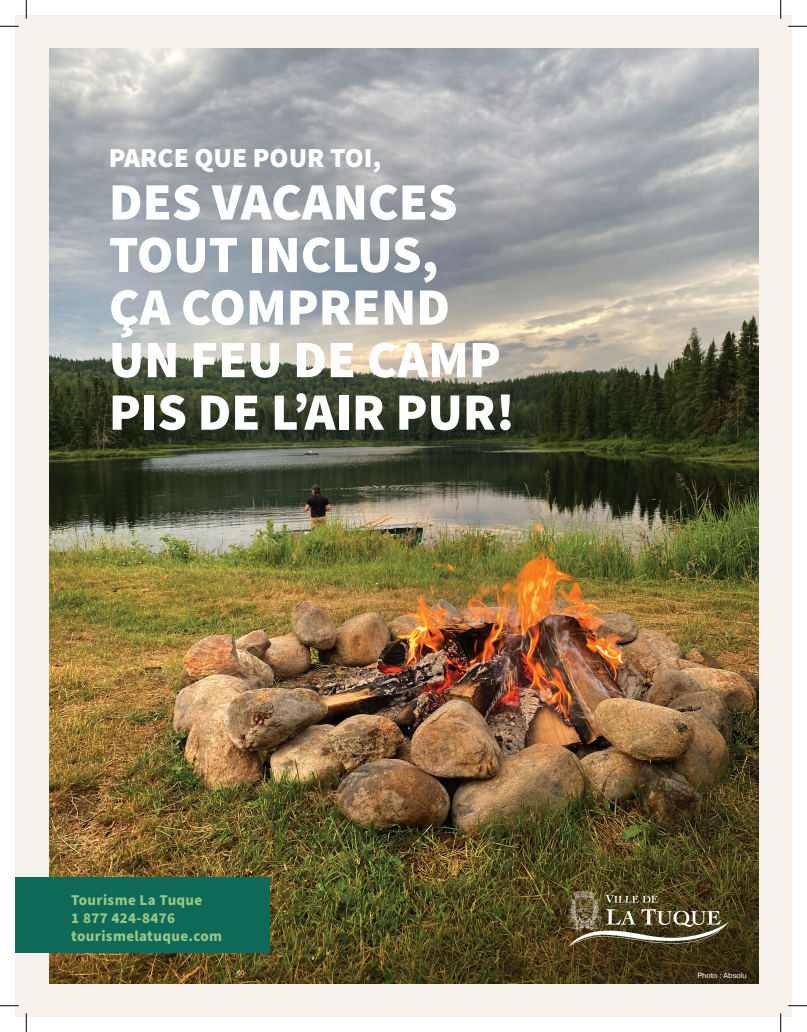
<style>
.page{position:relative;width:807px;height:1032px;background:#fff}
.page>*{position:absolute;margin:0;border:0;box-sizing:border-box;transform-origin:0 0}
.Titre1{font:900 52.5px/52.5px "Source Sans Pro";color:#fff}
.Titre1-2{font:900 27.5px "Source Sans Pro";color:#fff}
.t1{font:700 15px/18px "Source Sans Pro";letter-spacing:.025em;color:#9cc984}
.Crédit_photo{font:7.5px "Pragmatica";color:#fff}
</style>
<div class="page">
<div style="left:15px;top:15px;width:776px;height:1001px;background:#f6f1ea"></div>
<img style="left:49px;top:49px;width:709px;height:933px">
<div style="left:691px;top:965px;width:61px;height:18px;background:#231f20;opacity:.75"></div>
<svg style="left:567px;top:890px;width:161px;height:56px;background:#655b3e"></svg>
<div style="left:15px;top:877px;width:254px;height:75px;background:#0f6958"></div>
<svg style="left:0;top:25px;width:19px;height:2px"></svg>
<svg style="left:788px;top:25px;width:18px;height:2px"></svg>
<svg style="left:0;top:1005px;width:19px;height:1px"></svg>
<svg style="left:788px;top:1004px;width:18px;height:2px"></svg>
<svg style="left:25px;top:0;width:2px;height:19px"></svg>
<svg style="left:25px;top:1013px;width:2px;height:18px"></svg>
<svg style="left:780px;top:0;width:1px;height:19px"></svg>
<svg style="left:779px;top:1013px;width:2px;height:18px"></svg>
<p class="Titre1-2" style="left:109px;top:139px;width:274px">PARCE QUE POUR TOI,</p>
<p class="Titre1" style="left:109px;top:177px;width:407px">DES VACANCES<br>TOUT INCLUS,<br>ÇA COMPREND<br>UN FEU DE CAMP<br>PIS DE L’AIR PUR!</p>
<p class="t1" style="left:71px;top:891px;width:152px">Tourisme La Tuque<br>1 877 424-8476 tourismelatuque.com</p>
<p class="Crédit_photo" style="left:697px;top:970px;width:51px">Photo : Absolu</p>
</div>
